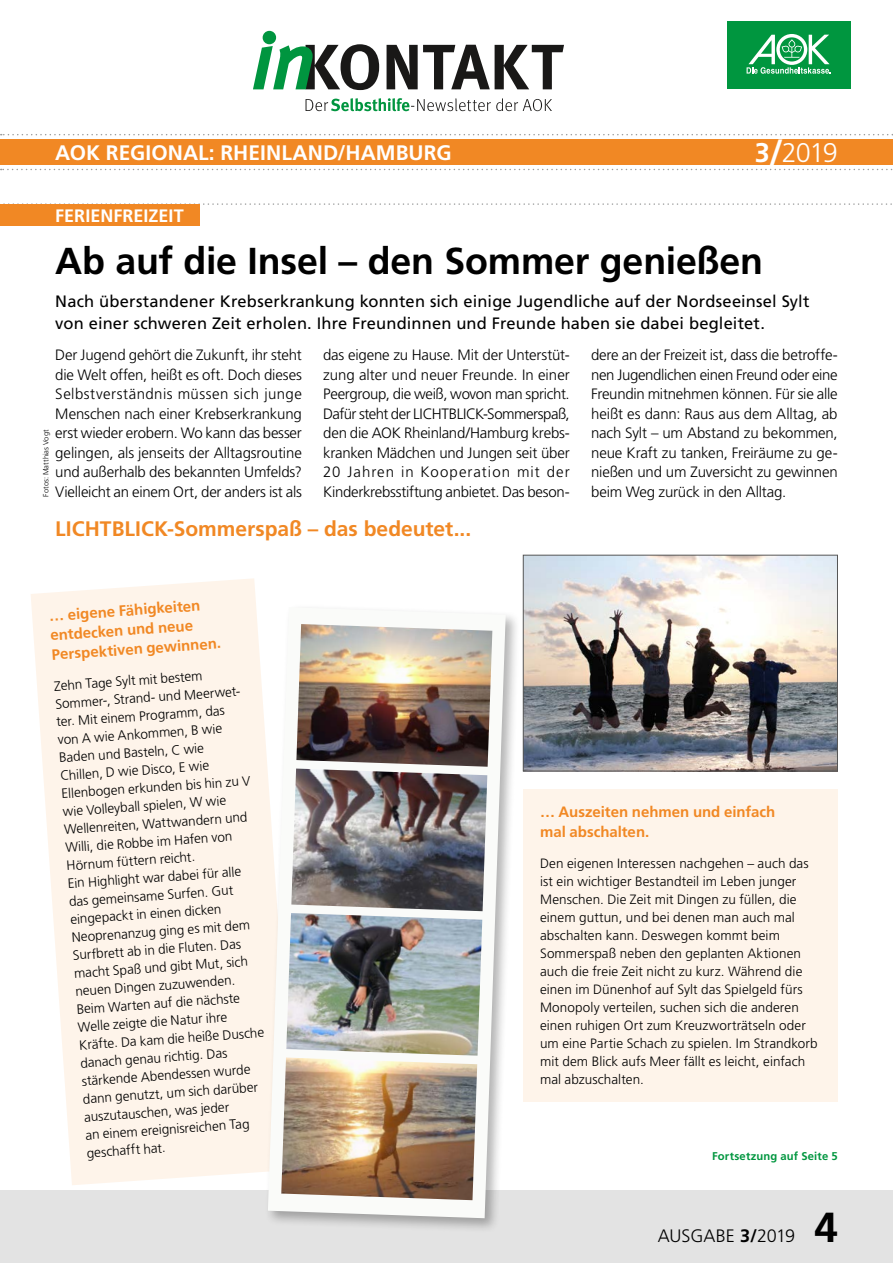
<style>
.page{position:relative;width:893px;height:1263px;background:#fff}
.page>*{position:absolute;margin:0;border:0;box-sizing:border-box;transform-origin:0 0}
.t1{font:700 42px "Frutiger LT";color:#000}
.h2_Head_B_22_25pt_mittel{font:700 37.5px "Frutiger LT";letter-spacing:-.005em;color:#000}
.t2{font:300 27px "Frutiger LT";color:#fff}
.h3_-_Zwischenheadline{font:700 21px "Frutiger LT";color:#f18824}
.t3{font:700 21px "Frutiger LT";color:#fff}
.h1_xx_RUBRIK_xx{font:700 18px "Frutiger LT";color:#fff}
.t4{font:300 18px "Frutiger LT";letter-spacing:-.005em;color:#000}
.P_Vorspann_B_Head_B_mittel{font:16.5px/22.5px "Frutiger LT";letter-spacing:.01em;color:#000}
.P_copy_BLOCK_oE{font:300 15px/19.5px "Frutiger LT";letter-spacing:-.015em;color:#000;text-align:justify}
.h4_-_TERMIN_Titel{font:700 15px/19.5px "Frutiger LT";color:#f18824}
.P_copy_FLATTER_NUR_oE{font:300 13.5px/18px "Frutiger LT";letter-spacing:.005em;color:#000}
.t5{font:700 11.25px "Frutiger LT";letter-spacing:.015em;color:#00963f}
.t6{font:300 7.5px "Frutiger LT";letter-spacing:.01em;color:#000}
.s1{font-weight:700}
.s2{font-weight:700;font-size:36px}
</style>
<div class="page">
<div style="left:0;top:1191px;width:893px;height:72px;background:#e3e3e3"></div>
<svg style="left:1px;top:169px;width:892px;height:1px"></svg>
<div style="left:0;top:139px;width:893px;height:26px;background:#f18824"></div>
<svg style="left:1px;top:134px;width:892px;height:1px"></svg>
<div style="left:727px;top:21px;width:123px;height:68px;background:#00963f"></div>
<svg style="left:747px;top:34px;width:84px;height:40px"></svg>
<svg style="left:306px;top:98px;width:246px;height:13px"></svg>
<svg style="left:253px;top:31px;width:311px;height:60px"></svg>
<svg style="left:0;top:203px;width:892px;height:2px"></svg>
<div style="left:0;top:205px;width:200px;height:21px;background:#f18824"></div>
<img style="left:525px;top:557px;width:311px;height:212px">
<div style="left:523px;top:555px;width:315px;height:216px;border:1px solid #565656"></div>
<div style="left:523px;top:789px;width:315px;height:312px;background:#fef4ea"></div>
<svg style="left:31px;top:578px;width:234px;height:607px;background:#fef5ec"></svg>
<div style="left:265px;top:604px;width:256px;height:629px;background:#000;opacity:.3"></div>
<svg style="left:268px;top:607px;width:238px;height:611px"></svg>
<img style="left:281px;top:624px;width:211px;height:576px">
<img style="left:281px;top:1057px;width:196px;height:143px">
<h3 class="t3" style="left:55px;top:141px;width:398px">AOK REGIONAL: RHEINLAND/HAMBURG</h3>
<h3 class="t2" style="left:755px;top:137px;width:84px"><span class="s1">3</span><span class="s2">/</span>2019</h3>
<h1 class="h1_xx_RUBRIK_xx" style="left:55px;top:206px;width:130px">FERIENFREIZEIT</h1>
<h2 class="h2_Head_B_22_25pt_mittel" style="left:55px;top:239px;width:709px">Ab auf die Insel – den Sommer genießen</h2>
<p class="P_Vorspann_B_Head_B_mittel" style="left:55px;top:290px;width:756px">Nach überstandener Krebserkrankung konnten sich einige Jugendliche auf der Nordseeinsel Sylt von einer schweren Zeit erholen. Ihre Freundinnen und Freunde haben sie dabei begleitet.</p>
<p class="P_copy_BLOCK_oE" style="left:55px;top:345px;width:248px">Der Jugend gehört die Zukunft, ihr steht die Welt offen, heißt es oft. Doch dieses Selbstverständnis müssen sich junge Menschen nach einer Krebserkrankung erst wieder erobern. Wo kann das besser gelingen, als jenseits der Alltagsroutine und außerhalb des bekannten Umfelds?<br>Vielleicht an einem Ort, der anders ist als</p>
<p class="P_copy_BLOCK_oE" style="left:323px;top:345px;width:248px">das eigene zu Hause. Mit der Unterstüt&shy;zung alter und neuer Freunde. In einer Peergroup, die weiß, wovon man spricht.<br>Dafür steht der LICHTBLICK-Sommerspaß, den die AOK Rheinland/Hamburg krebs&shy;kranken Mädchen und Jungen seit über 20 Jahren in Kooperation mit der Kinderkrebsstiftung anbietet. Das beson-</p>
<p class="P_copy_BLOCK_oE" style="left:591px;top:345px;width:248px">dere an der Freizeit ist, dass die betroffe&shy;nen Jugendlichen einen Freund oder eine Freundin mitnehmen können. Für sie alle heißt es dann: Raus aus dem Alltag, ab nach Sylt – um Abstand zu bekommen, neue Kraft zu tanken, Freiräume zu ge&shy;nießen und um Zuversicht zu gewinnen</p>
<p class="t6" style="left:42px;top:497px;width:69px;rotate:-90deg">Fotos: Matthias Vogt</p>
<p class="P_copy_BLOCK_oE" style="left:591px;top:482px;width:197px">beim Weg zurück in den Alltag.</p>
<h3 class="h3_-_Zwischenheadline" style="left:55px;top:516px;width:418px">LICHTBLICK-Sommerspaß – das bedeutet...</h3>
<h4 class="h4_-_TERMIN_Titel" style="left:49px;top:606px;width:171px;rotate:-4deg">… eigene Fähigkeiten entdecken und neue<br>Perspektiven gewinnen.</h4>
<p class="P_copy_FLATTER_NUR_oE" style="left:53px;top:677px;width:191px;rotate:-4deg">Zehn Tage Sylt mit bestem<br>Sommer-, Strand- und Meerwet&shy;ter. Mit einem Programm, das von A wie Ankommen, B wie<br>Baden und Basteln, C wie<br>Chillen, D wie Disco, E wie<br>Ellenbogen erkunden bis hin zu V wie Volleyball spielen, W wie<br>Wellenreiten, Wattwandern und<br>Willi, die Robbe im Hafen von<br>Hörnum füttern reicht.</p>
<p class="P_copy_FLATTER_NUR_oE" style="left:67px;top:875px;width:187px;rotate:-4deg">Ein Highlight war dabei für alle das gemeinsame Surfen. Gut eingepackt in einen dicken<br>Neoprenanzug ging es mit dem<br>Surfbrett ab in die Fluten. Das macht Spaß und gibt Mut, sich neuen Dingen zuzuwenden.<br>Beim Warten auf die nächste<br>Welle zeigte die Natur ihre<br>Kräfte. Da kam die heiße Dusche danach genau richtig. Das stärkende Abendessen wurde dann genutzt, um sich darüber auszutauschen, was jeder<br>an einem ereignisreichen Tag geschafft hat.</p>
<h4 class="h4_-_TERMIN_Titel" style="left:540px;top:802px;width:237px">… Auszeiten nehmen und einfach mal abschalten.</h4>
<p class="P_copy_FLATTER_NUR_oE" style="left:540px;top:854px;width:279px">Den eigenen Interessen nachgehen – auch das ist ein wichtiger Bestandteil im Leben junger Menschen. Die Zeit mit Dingen zu füllen, die einem guttun, und bei denen man auch mal abschalten kann. Deswegen kommt beim Sommerspaß neben den geplanten Aktionen auch die freie Zeit nicht zu kurz. Während die einen im Dünenhof auf Sylt das Spielgeld fürs Monopoly verteilen, suchen sich die anderen einen ruhigen Ort zum Kreuzworträtseln oder um eine Partie Schach zu spielen. Im Strandkorb mit dem Blick aufs Meer fällt es leicht, einfach mal abzuschalten.</p>
<p class="t5" style="left:712px;top:1149px;width:127px">Fortsetzung auf Seite 5</p>
<h3 class="t4" style="left:658px;top:1225px;width:139px">AUSGABE <span class="s1">3/</span>2019</h3>
<h1 class="t1" style="left:814px;top:1202px;width:25px">4</h1>
</div>
